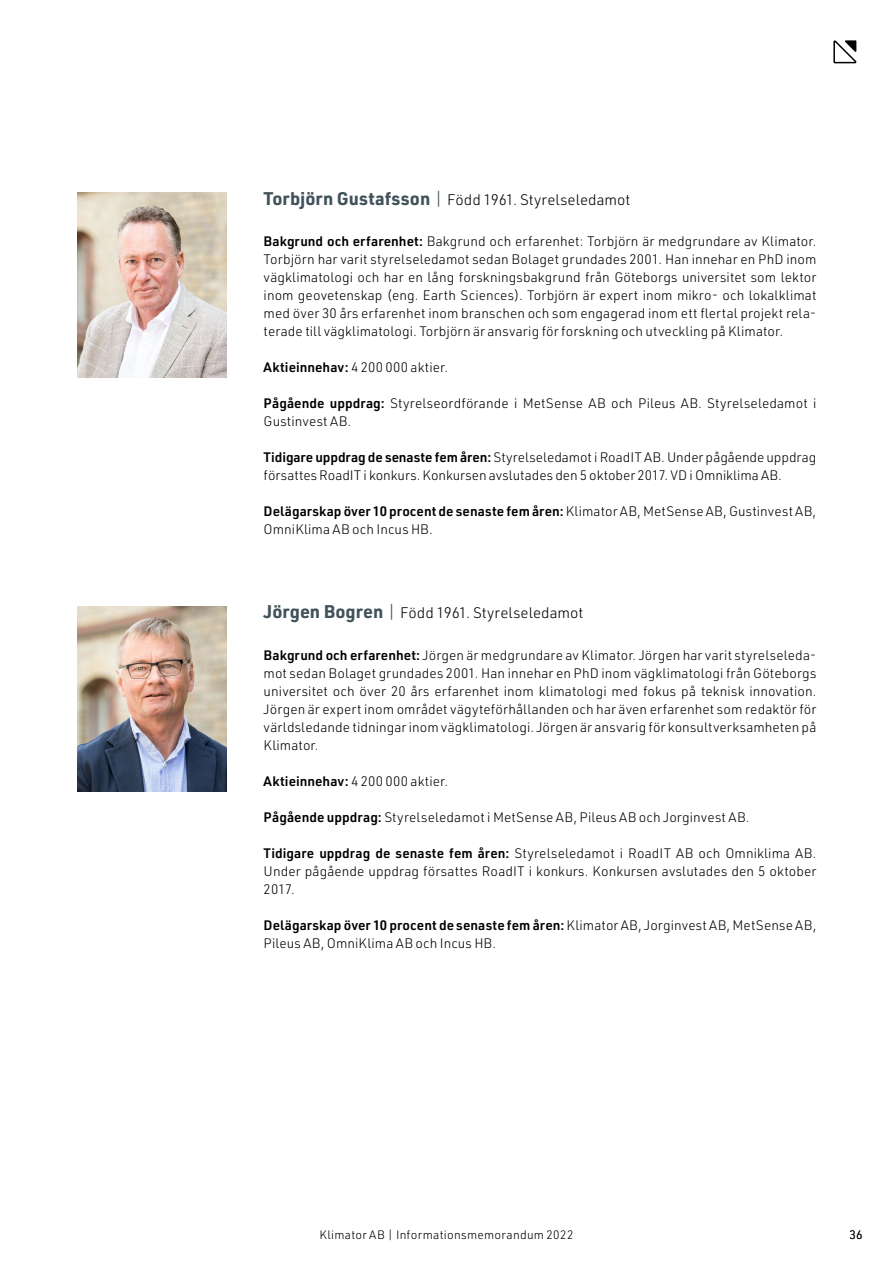
<style>
.page{position:relative;width:893px;height:1263px;background:#fff}
.page>*{position:absolute;margin:0;border:0;box-sizing:border-box;transform-origin:0 0}
.t1{font:300 15px "URWDIN";letter-spacing:.005em;color:#000}
.t2{font:300 13.5px/18px "URWDIN";letter-spacing:.005em;color:#000}
.t3{font:300 12px "URWDIN";letter-spacing:.02em;color:#000}
.s1{font-weight:700;font-size:18px;color:#40525a}
.s2{font-size:18px;color:#40525a}
.s3{font-weight:600}
</style>
<div class="page">
<svg style="left:833px;top:40px;width:24px;height:23px"></svg>
<img style="left:77px;top:192px;width:150px;height:186px">
<img style="left:77px;top:606px;width:150px;height:186px">
<p class="t1" style="left:264px;top:190px;width:368px"><span class="s1">Torbjörn Gustafsson</span> <span class="s2">|</span> Född 1961. Styrelseledamot</p>
<p class="t2" style="left:264px;top:232px;width:554px;text-align:justify"><span class="s3">Bakgrund och erfarenhet:</span> Bakgrund och erfarenhet: Torbjörn är medgrundare av Klimator.<br>Torbjörn har varit styrelseledamot sedan Bolaget grundades 2001. Han innehar en PhD inom vägklimatologi och har en lång forskningsbakgrund från Göteborgs universitet som lektor inom geovetenskap (eng. Earth Sciences). Torbjörn är expert inom mikro- och lokalklimat med över 30 års erfarenhet inom branschen och som engagerad inom ett flertal projekt rela&shy;terade till vägklimatologi. Torbjörn är ansvarig för forskning och utveckling på Klimator.</p>
<p class="t2" style="left:264px;top:358px;width:186px"><span class="s3">Aktieinnehav:</span> 4 200 000 aktier.</p>
<p class="t2" style="left:264px;top:394px;width:554px"><span class="s3">Pågående uppdrag:</span> Styrelseordförande i MetSense AB och Pileus AB. Styrelseledamot i<br>Gustinvest AB.</p>
<p class="t2" style="left:264px;top:448px;width:554px"><span class="s3">Tidigare uppdrag de senaste fem åren:</span> Styrelseledamot i RoadIT AB. Under pågående uppdrag försattes RoadIT i konkurs. Konkursen avslutades den 5 oktober 2017. VD i Omniklima AB.</p>
<p class="t2" style="left:264px;top:502px;width:554px"><span class="s3">Delägarskap över 10 procent de senaste fem åren:</span> Klimator AB, MetSense AB, Gustinvest AB,<br>OmniKlima AB och Incus HB.</p>
<p class="t1" style="left:264px;top:603px;width:321px"><span class="s1">Jörgen Bogren</span> <span class="s2">|</span> Född 1961. Styrelseledamot</p>
<p class="t2" style="left:264px;top:646px;width:554px;text-align:justify"><span class="s3">Bakgrund och erfarenhet:</span> Jörgen är medgrundare av Klimator. Jörgen har varit styrelseleda&shy;mot sedan Bolaget grundades 2001. Han innehar en PhD inom vägklimatologi från Göteborgs universitet och över 20 års erfarenhet inom klimatologi med fokus på teknisk innovation.<br>Jörgen är expert inom området vägyteförhållanden och har även erfarenhet som redaktör för världsledande tidningar inom vägklimatologi. Jörgen är ansvarig för konsultverksamheten på Klimator.</p>
<p class="t2" style="left:264px;top:772px;width:186px"><span class="s3">Aktieinnehav:</span> 4 200 000 aktier.</p>
<p class="t2" style="left:264px;top:808px;width:487px"><span class="s3">Pågående uppdrag:</span> Styrelseledamot i MetSense AB, Pileus AB och Jorginvest AB.</p>
<p class="t2" style="left:264px;top:844px;width:554px;text-align:justify"><span class="s3">Tidigare uppdrag de senaste fem åren:</span> Styrelseledamot i RoadIT AB och Omniklima AB.<br>Under pågående uppdrag försattes RoadIT i konkurs. Konkursen avslutades den 5 oktober 2017.</p>
<p class="t2" style="left:264px;top:916px;width:554px"><span class="s3">Delägarskap över 10 procent de senaste fem åren:</span> Klimator AB, Jorginvest AB, MetSense AB,<br>Pileus AB, OmniKlima AB och Incus HB.</p>
<p class="t3" style="left:319px;top:1227px;width:256px">Klimator AB | Informationsmemorandum 2022</p>
<p class="t3" style="left:849px;top:1227px;width:15px">36</p>
</div>
